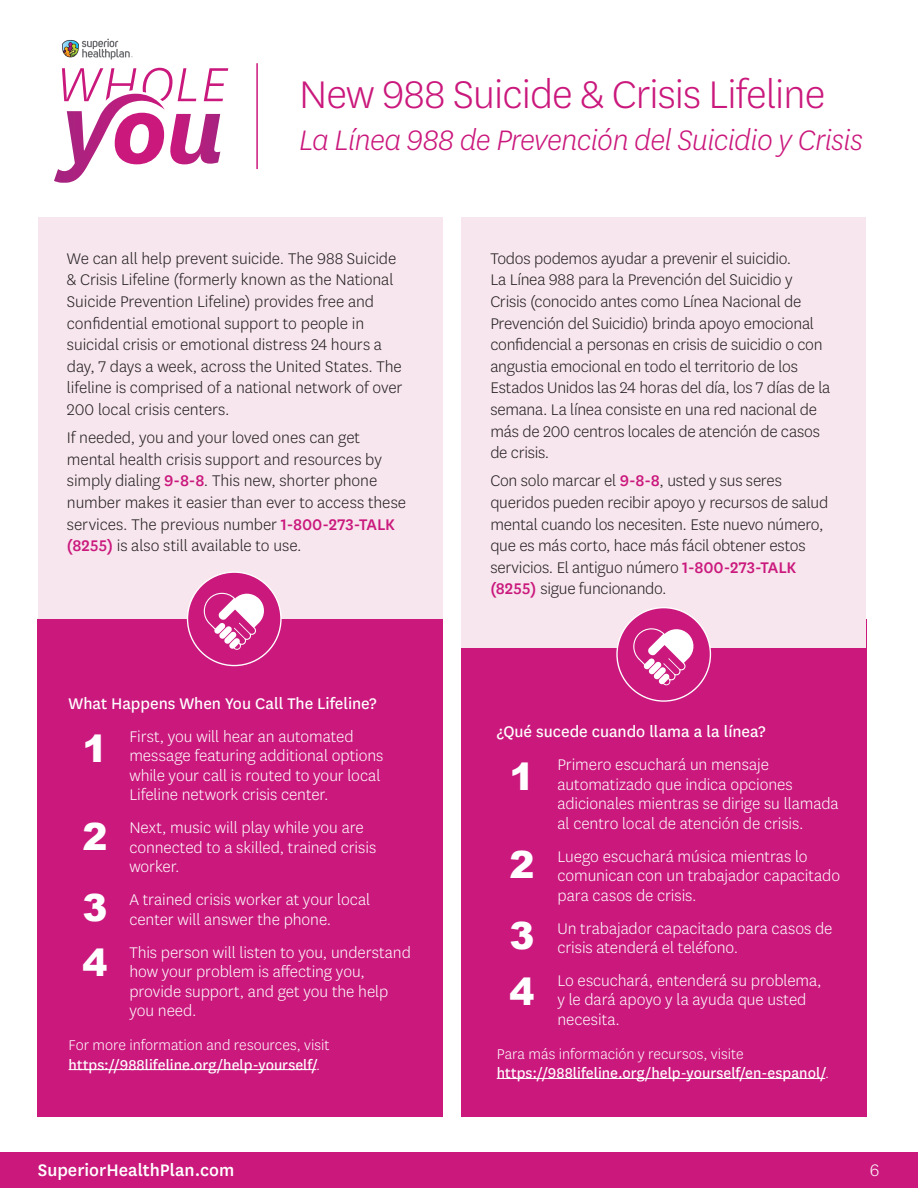
<style>
.page{position:relative;width:918px;height:1188px;background:#fff}
.page>*{position:absolute;margin:0;border:0;box-sizing:border-box;transform-origin:0 0}
.t1{font:300 45px "Ntgvll Tklhsw Centene Sans";letter-spacing:-.02em;color:#ca187c}
.t2{font:900 37.5px "Fjryty Brnqpm Arial";color:#fff}
.t3{font:italic 300 33px "Qqmvtv Jwljbf Centene Sans";letter-spacing:-.02em;color:#ca187c}
.t4{font:500 19.5px "Jvjhps Jxqcls Centene Sans";color:#fff}
.t5{font:300 19.5px "Qhtmsy Cwrnnt Centene Sans";color:#fff}
.t6{font:300 18px/21.6px "Ntgvll Tklhsw Centene Sans";letter-spacing:-.01em;color:#231f20}
.t7{font:300 18px/19.5px "Ntgvll Tklhsw Centene Sans";letter-spacing:-.005em;color:#fff}
.t8{font:300 18px/19.6px "Qhtmsy Cwrnnt Centene Sans";letter-spacing:-.005em;color:#fff}
.t9{font:18px "Hhwggf Lkggps Centene Sans";color:#fff}
.t10{font:16.5px/19.8px "Hhwggf Lkggps Centene Sans";color:#fff}
.s1{font-family:"Qhtmsy Cwrnnt Centene Sans"}
.s2{font-family:"Jvjhps Jxqcls Centene Sans";font-weight:500;color:#ca187d}
.s3{font-family:"Ntgvll Tklhsw Centene Sans"}
.s4{font-family:"Fjryty Brnqpm Arial";font-weight:900;font-size:37.5px}
.s5{font-family:"Qhtmsy Cwrnnt Centene Sans";font-weight:300}
.s6{font-family:"Ntgvll Tklhsw Centene Sans";font-weight:300}
</style>
<div class="page">
<div style="left:0;top:1153px;width:918px;height:35px;background:#ca187c"></div>
<svg style="left:54px;top:68px;width:174px;height:115px"></svg>
<svg style="left:62px;top:39px;width:71px;height:20px"></svg>
<hr style="left:256px;top:63px;width:2px;height:106px;background:#ca187c">
<div style="left:38px;top:217px;width:405px;height:402px;background:#f7e6ed"></div>
<div style="left:38px;top:619px;width:405px;height:498px;background:#ca187d"></div>
<hr style="left:69px;top:1069px;width:247px;height:1px;background:#fff">
<div style="left:461px;top:619px;width:405px;height:498px;background:#ca187d"></div>
<div style="left:461px;top:217px;width:405px;height:431px;background:#f7e6ed"></div>
<hr style="left:497px;top:1078px;width:328px;height:1px;background:#fff">
<div style="left:617px;top:608px;width:93px;height:93px;background:#ca187d;border-radius:50%"></div>
<svg style="left:633px;top:628px;width:61px;height:57px"></svg>
<div style="left:188px;top:572px;width:93px;height:94px;background:#ca187d;border-radius:50%"></div>
<svg style="left:203px;top:593px;width:61px;height:57px"></svg>
<h2 class="t1" style="left:299px;top:66px;width:528px">New 988 Suicide &amp; Crisis Lifeline</h2>
<h2 class="t3" style="left:299px;top:120px;width:566px">La Línea 988 de Prevención del Suicidio y Crisis</h2>
<p class="t6" style="left:67px;top:247px;width:337px"><span class="s1">We can all help prevent suicide. The 988 Suicide </span>&amp; Crisis Lifeline (formerly known as the National Suicide Prevention Lifeline) provides free and confidential emotional support to people in <span class="s1">suicidal crisis or emotional distress 24 hours a </span>day, 7 days a week, across the United States. The lifeline is comprised of a national network of over <span class="s1">200 local crisis centers.</span></p>
<p class="t6" style="left:67px;top:426px;width:341px"><span class="s1">If needed, you and your loved ones can get </span>mental health crisis support and resources by <span class="s1">simply dialing</span> <span class="s2">9-8-8</span><span class="s1">. This new, shorter phone </span>number makes it easier than ever to access these services. The previous number <span class="s2">1-800-273-TALK (8255)</span> is also still available to use.</p>
<p class="t6" style="left:490px;top:247px;width:342px"><span class="s1">Todos podemos ayudar a prevenir el suicidio.<br></span>La Línea 988 para la Prevención del Suicidio y Crisis (conocido antes como Línea Nacional de Prevención del Suicidio) brinda apoyo emocional confidencial a personas en crisis de suicidio o con <span class="s1">angustia emocional en todo el territorio de los </span>Estados Unidos las 24 horas del día, los 7 días de la semana. La línea consiste en una red nacional de más de 200 centros locales de atención de casos <span class="s1">de crisis.</span></p>
<p class="t6" style="left:490px;top:470px;width:339px">Con solo marcar el <span class="s2">9-8-8</span><span class="s1">, usted y sus seres </span>queridos pueden recibir apoyo y recursos de salud mental cuando los necesiten. Este nuevo número, que es más corto, hace más fácil obtener estos servicios. El antiguo número <span class="s2">1-800-273-TALK (8255)</span> <span class="s1">sigue funcionando.</span></p>
<p class="t9" style="left:69px;top:691px;width:310px">What Happens When You Call The Lifeline?</p>
<p class="t2" style="left:82px;top:721px;width:27px">1</p>
<p class="t8" style="left:129px;top:726px;width:256px">First, you will hear an automated message featuring additional options while your call is routed to your local <span class="s3">Lifeline network crisis center.</span></p>
<p class="t7" style="left:129px;top:817px;width:248px;text-indent:-47px"><span class="s4">2</span> <span class="s1">Next, music will play while you are </span>connected to a skilled, trained crisis worker.</p>
<p class="t7" style="left:82px;top:889px;width:289px;text-align:center"><span class="s4">3</span> A trained crisis worker at your local <span class="s1">center will answer the phone.</span></p>
<p class="t2" style="left:82px;top:936px;width:27px">4</p>
<p class="t8" style="left:129px;top:942px;width:283px">This person will listen to you, understand <span class="s3">how your problem is affecting you, </span>provide support, and get you the help you need.</p>
<p class="t10" style="left:69px;top:1034px;width:263px"><span class="s5">For more information and resources, visit </span>https://988lifeline.org/help-yourself/<span class="s5">.</span></p>
<p class="t4" style="left:38px;top:1157px;width:198px">SuperiorHealthPlan.com</p>
<p class="t9" style="left:497px;top:720px;width:270px">¿Qué sucede cuando llama a la línea?</p>
<p class="t2" style="left:509px;top:749px;width:27px">1</p>
<p class="t7" style="left:557px;top:754px;width:283px">Primero escuchará un mensaje automatizado que indica opciones <span class="s1">adicionales mientras se dirige su llamada </span>al centro local de atención de crisis.</p>
<p class="t7" style="left:557px;top:846px;width:284px;text-indent:-48px"><span class="s4">2</span> Luego escuchará música mientras lo comunican con un trabajador capacitado <span class="s1">para casos de crisis.</span></p>
<p class="t7" style="left:557px;top:918px;width:276px;text-indent:-48px"><span class="s4">3</span> Un trabajador capacitado para casos de crisis atenderá el teléfono.</p>
<p class="t2" style="left:509px;top:964px;width:27px">4</p>
<p class="t8" style="left:557px;top:970px;width:266px"><span class="s3">Lo escuchará, entenderá su problema, </span>y le dará apoyo y la ayuda que usted necesita.</p>
<p class="t10" style="left:497px;top:1043px;width:334px"><span class="s6">Para más información y recursos, visite </span>https://988lifeline.org/help-yourself/en-espanol/<span class="s5">.</span></p>
<p class="t5" style="left:870px;top:1158px;width:11px">6</p>
</div>
